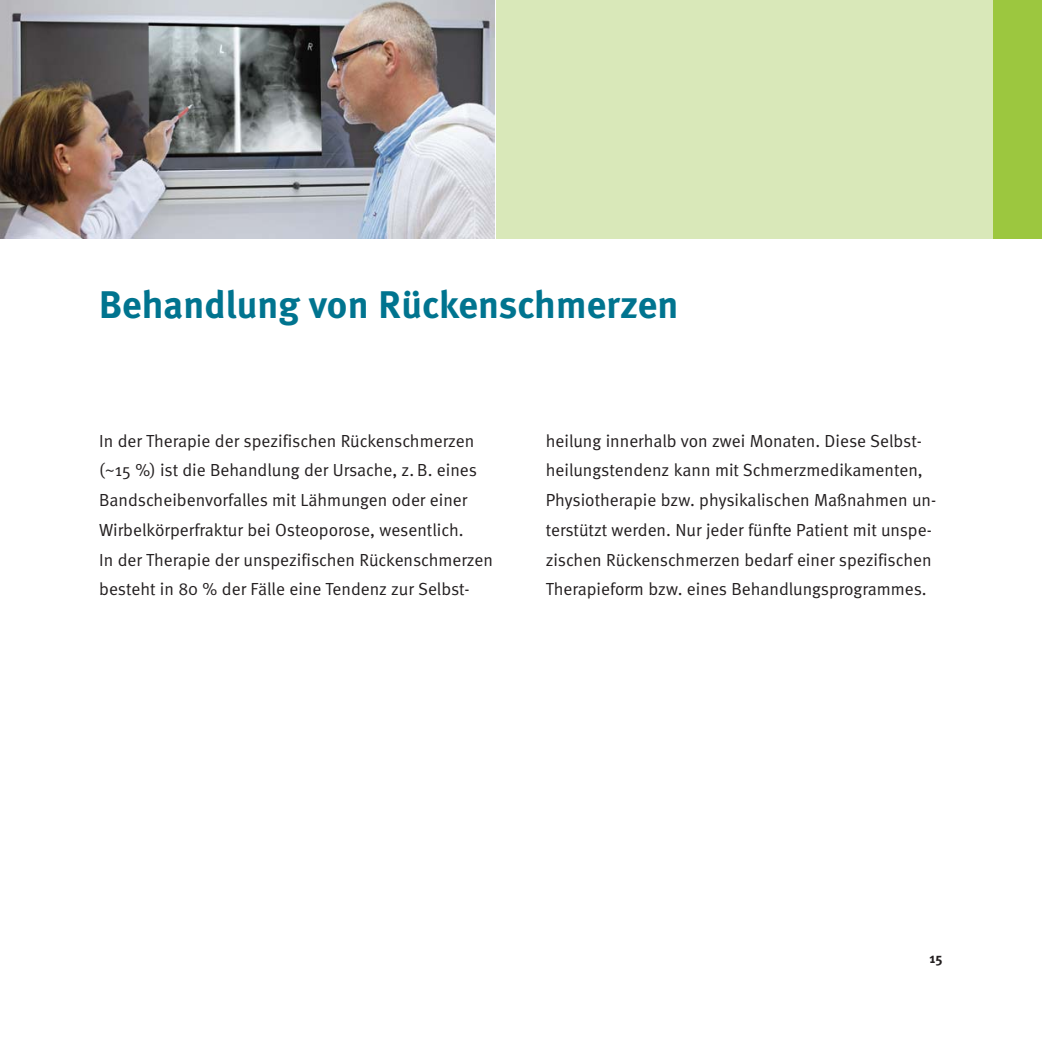
<style>
.page{position:relative;width:1042px;height:1042px;background:#fff}
.page>*{position:absolute;margin:0;border:0;box-sizing:border-box;transform-origin:0 0}
.t1{font:700 38.5px "Meta";letter-spacing:.005em;color:#00748f}
.t2{font:17.5px/29.8px "Meta Normal";color:#231f20}
.t3{font:700 14px "Meta";color:#231f20}
</style>
<div class="page">
<div style="left:992px;top:0;width:50px;height:238px;background:#9cc73f"></div>
<img style="left:0;top:0;width:494px;height:238px">
<div style="left:496px;top:0;width:496px;height:238px;background:#d9e8b9"></div>
<h1 class="t1" style="left:99px;top:289px;width:581px">Behandlung von Rückenschmerzen</h1>
<p class="t2" style="left:99px;top:427px;width:395px">In der Therapie der spezifischen Rückenschmerzen (~15 %) ist die Behandlung der Ursache, z. B. eines Bandscheibenvorfalles mit Lähmungen oder einer Wirbelkörperfraktur bei Osteoporose, wesentlich.<br>In der Therapie der unspezifischen Rückenschmerzen besteht in 80 % der Fälle eine Tendenz zur Selbst-</p>
<p class="t2" style="left:546px;top:427px;width:392px">heilung innerhalb von zwei Monaten. Diese Selbst&shy;heilungstendenz kann mit Schmerzmedikamenten, Physiotherapie bzw. physikalischen Maßnahmen un&shy;terstützt werden. Nur jeder fünfte Patient mit unspe&shy;zischen Rückenschmerzen bedarf einer spezifischen Therapieform bzw. eines Behandlungsprogrammes.</p>
<p class="t3" style="left:929px;top:952px;width:15px">15</p>
</div>
